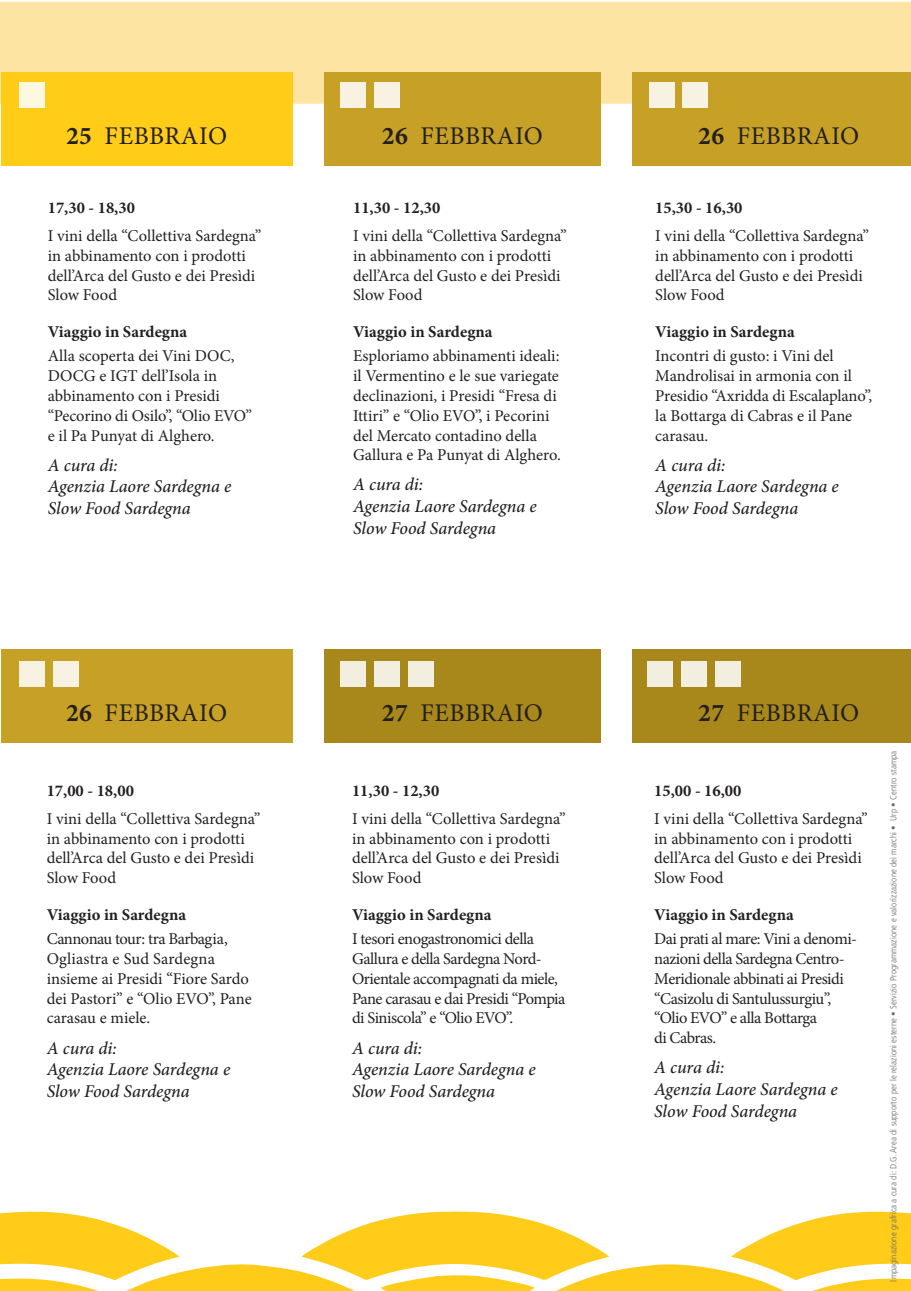
<style>
.page{position:relative;width:911px;height:1291px;background:#fff}
.page>*{position:absolute;margin:0;border:0;box-sizing:border-box;transform-origin:0 0}
.t1{font:25.5px "Minion Pro";letter-spacing:.02em;color:#231f20}
.t2{font:italic 500 18px/21.6px "Minion Pro";letter-spacing:-.005em;color:#231f20}
.t3{font:16.5px/19.8px "Minion Pro";letter-spacing:-.005em;color:#231f20}
.t4{font:16.5px/19.8px "Minion Pro";letter-spacing:-.03em;color:#231f20}
.t5{font:700 16.5px "Minion Pro";color:#231f20}
.t6{font:300 condensed 9px "Frutiger LT Std";letter-spacing:.01em;color:#696969}
.s1{font-weight:700}
</style>
<div class="page">
<div style="left:0;top:2px;width:910px;height:102px;background:#fee4a3"></div>
<div style="left:1px;top:72px;width:291px;height:93px;background:#ffcd18"></div>
<div style="left:324px;top:72px;width:276px;height:93px;background:#c7a125"></div>
<div style="left:632px;top:72px;width:278px;height:93px;background:#c7a125"></div>
<div style="left:1px;top:649px;width:291px;height:94px;background:#c7a125"></div>
<div style="left:324px;top:649px;width:276px;height:94px;background:#a8871b"></div>
<div style="left:632px;top:649px;width:278px;height:94px;background:#a8871b"></div>
<div style="left:19px;top:82px;width:26px;height:26px;background:#fff8e0"></div>
<div style="left:340px;top:82px;width:26px;height:26px;background:#f7f2e1"></div>
<div style="left:374px;top:82px;width:25px;height:26px;background:#f7f2e1"></div>
<div style="left:648px;top:82px;width:26px;height:26px;background:#f7f2e1"></div>
<div style="left:682px;top:82px;width:26px;height:26px;background:#f7f2e1"></div>
<div style="left:19px;top:661px;width:26px;height:26px;background:#f7f2e1"></div>
<div style="left:53px;top:661px;width:25px;height:26px;background:#f7f2e1"></div>
<div style="left:340px;top:661px;width:26px;height:26px;background:#f3efe0"></div>
<div style="left:374px;top:661px;width:25px;height:26px;background:#f3efe0"></div>
<div style="left:408px;top:661px;width:25px;height:26px;background:#f3efe0"></div>
<div style="left:647px;top:661px;width:26px;height:26px;background:#f3efe0"></div>
<div style="left:681px;top:661px;width:25px;height:26px;background:#f3efe0"></div>
<div style="left:715px;top:661px;width:25px;height:26px;background:#f3efe0"></div>
<svg style="left:0;top:1211px;width:910px;height:79px"></svg>
<p class="t1" style="left:66px;top:118px;width:162px"><span class="s1">25</span> FEBBRAIO</p>
<p class="t1" style="left:382px;top:118px;width:162px"><span class="s1">26</span> FEBBRAIO</p>
<p class="t1" style="left:698px;top:118px;width:162px"><span class="s1">26</span> FEBBRAIO</p>
<p class="t5" style="left:48px;top:196px;width:89px">17,30 - 18,30</p>
<p class="t3" style="left:48px;top:226px;width:215px">I vini della “Collettiva Sardegna” in abbinamento con i prodotti dell’Arca del Gusto e dei Presìdi<br>Slow Food</p>
<p class="t5" style="left:48px;top:320px;width:141px">Viaggio in Sardegna</p>
<p class="t3" style="left:48px;top:346px;width:188px">Alla scoperta dei Vini DOC,<br>DOCG e IGT dell’Isola in</p>
<p class="t3" style="left:48px;top:386px;width:174px">abbinamento con i Presidi</p>
<p class="t3" style="left:48px;top:405px;width:206px">“Pecorino di Osilo”, “Olio EVO”</p>
<p class="t3" style="left:48px;top:425px;width:168px">e il Pa Punyat di Alghero.</p>
<p class="t2" style="left:48px;top:454px;width:72px">A cura di:</p>
<p class="t2" style="left:48px;top:475px;width:185px">Agenzia Laore Sardegna e<br>Slow Food Sardegna</p>
<p class="t5" style="left:353px;top:196px;width:89px">11,30 - 12,30</p>
<p class="t3" style="left:353px;top:226px;width:215px">I vini della “Collettiva Sardegna” in abbinamento con i prodotti dell’Arca del Gusto e dei Presìdi<br>Slow Food</p>
<p class="t5" style="left:353px;top:320px;width:141px">Viaggio in Sardegna</p>
<p class="t3" style="left:353px;top:346px;width:208px">Esploriamo abbinamenti ideali: il Vermentino e le sue variegate declinazioni, i Presidi “Fresa di<br>Ittiri” e “Olio EVO”, i Pecorini del Mercato contadino della</p>
<p class="t3" style="left:353px;top:445px;width:209px">Gallura e Pa Punyat di Alghero.</p>
<p class="t2" style="left:353px;top:473px;width:72px">A cura di:</p>
<p class="t2" style="left:353px;top:495px;width:185px">Agenzia Laore Sardegna e<br>Slow Food Sardegna</p>
<p class="t5" style="left:655px;top:196px;width:89px">15,30 - 16,30</p>
<p class="t3" style="left:655px;top:226px;width:215px">I vini della “Collettiva Sardegna” in abbinamento con i prodotti dell’Arca del Gusto e dei Presìdi<br>Slow Food</p>
<p class="t5" style="left:655px;top:320px;width:141px">Viaggio in Sardegna</p>
<p class="t3" style="left:655px;top:346px;width:218px">Incontri di gusto: i Vini del<br>Mandrolisai in armonia con il<br>Presidio “Axridda di Escalaplano”, la Bottarga di Cabras e il Pane carasau.</p>
<p class="t2" style="left:655px;top:454px;width:72px">A cura di:</p>
<p class="t2" style="left:655px;top:475px;width:185px">Agenzia Laore Sardegna e<br>Slow Food Sardegna</p>
<p class="t1" style="left:66px;top:696px;width:162px"><span class="s1">26</span> FEBBRAIO</p>
<p class="t1" style="left:382px;top:696px;width:162px"><span class="s1">27</span> FEBBRAIO</p>
<p class="t1" style="left:698px;top:696px;width:162px"><span class="s1">27</span> FEBBRAIO</p>
<p class="t5" style="left:47px;top:778px;width:89px">17,00 - 18,00</p>
<p class="t3" style="left:47px;top:808px;width:215px">I vini della “Collettiva Sardegna” in abbinamento con i prodotti dell’Arca del Gusto e dei Presìdi<br>Slow Food</p>
<p class="t5" style="left:47px;top:903px;width:141px">Viaggio in Sardegna</p>
<p class="t3" style="left:47px;top:928px;width:206px">Cannonau tour: tra Barbagia,<br>Ogliastra e Sud Sardegna insieme ai Presidi “Fiore Sardo dei Pastori” e “Olio EVO”, Pane carasau e miele.</p>
<p class="t2" style="left:47px;top:1036px;width:72px">A cura di:</p>
<p class="t2" style="left:47px;top:1058px;width:185px">Agenzia Laore Sardegna e<br>Slow Food Sardegna</p>
<p class="t5" style="left:352px;top:778px;width:89px">11,30 - 12,30</p>
<p class="t3" style="left:352px;top:808px;width:215px">I vini della “Collettiva Sardegna” in abbinamento con i prodotti dell’Arca del Gusto e dei Presìdi<br>Slow Food</p>
<p class="t5" style="left:352px;top:903px;width:141px">Viaggio in Sardegna</p>
<p class="t4" style="left:352px;top:928px;width:191px">I tesori enogastronomici della<br>Gallura e della Sardegna Nord-</p>
<p class="t4" style="left:352px;top:968px;width:215px">Orientale accompagnati da miele,<br>Pane carasau e dai Presidi “Pompia di Siniscola” e “Olio EVO”.</p>
<p class="t2" style="left:352px;top:1036px;width:72px">A cura di:</p>
<p class="t2" style="left:352px;top:1058px;width:185px">Agenzia Laore Sardegna e<br>Slow Food Sardegna</p>
<p class="t3" style="left:654px;top:776px;width:215px;line-height:28.3px"><span class="s1">15,00 - 16,00<br></span>I vini della “Collettiva Sardegna”</p>
<p class="t3" style="left:654px;top:828px;width:209px">in abbinamento con i prodotti dell’Arca del Gusto e dei Presìdi<br>Slow Food</p>
<p class="t4" style="left:654px;top:902px;width:204px;line-height:24px"><span class="s1">Viaggio in Sardegna<br></span>Dai prati al mare: Vini a denomi-</p>
<p class="t4" style="left:654px;top:948px;width:192px">nazioni della Sardegna Centro-<br>Meridionale abbinati ai Presidi “Casizolu di Santulussurgiu”, “Olio EVO” e alla Bottarga<br>di Cabras.</p>
<p class="t2" style="left:654px;top:1056px;width:185px">A cura di:<br>Agenzia Laore Sardegna e<br>Slow Food Sardegna</p>
<p class="t6" style="left:887px;top:1281px;width:532px;rotate:-90deg">Impaginazione grafrica a cura di: D.G. Area di supporto per le relazioni esterne • Servizio Programmazione e valorizzazione dei marchi • Urp • Centro stampa</p>
</div>
